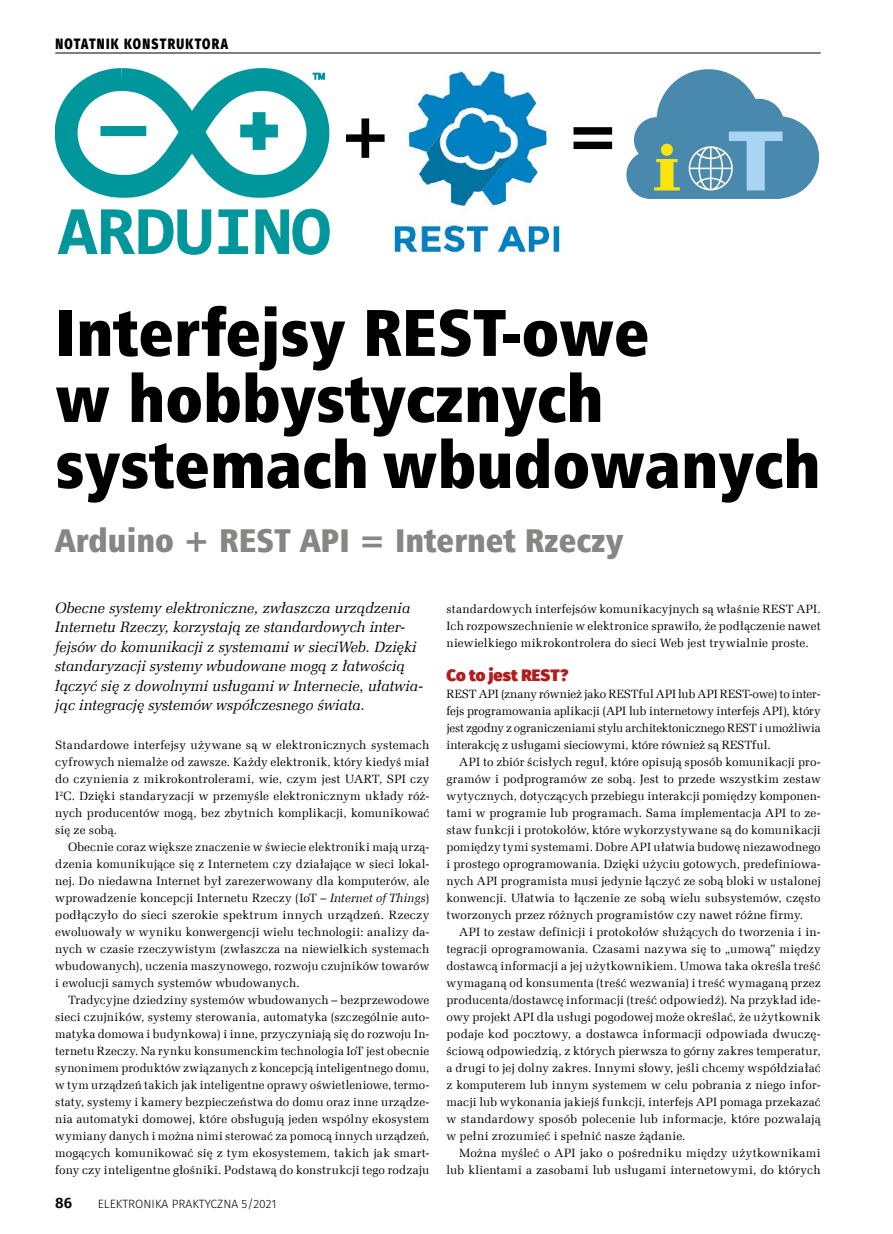
<style>
.page{position:relative;width:893px;height:1234px;background:#fff}
.page>*{position:absolute;margin:0;border:0;box-sizing:border-box;transform-origin:0 0}
.t1{font:66px/66px "Humnst 777 X Blk Cn EU";color:#000}
.t2{font:33px "Humnst 777 X Blk Cn EU";color:#868685}
.t3{font:900 16.5px "Fira Sans";color:#af1e1f}
.t4{font:italic 15px/19.5px "Zapf Ellipt EU";color:#000}
.t5{font:800 15px "Fira Sans";letter-spacing:.11em;color:#000;scale:.8 1}
.t6{font:600 15px "Fira Sans";color:#000}
.t7{font:12px/17px "Zapf Ellipt EU";letter-spacing:.015em;color:#000;text-align:justify}
.t8{font:300 12px "Fira Sans";color:#000}
.s1{font-style:italic}
</style>
<div class="page">
<hr style="left:55px;top:53px;width:766px;height:1px;background:#000">
<img style="left:395px;top:68px;width:165px;height:185px">
<svg style="left:55px;top:68px;width:275px;height:122px"></svg>
<svg style="left:57px;top:209px;width:155px;height:46px"></svg>
<svg style="left:218px;top:209px;width:30px;height:45px"></svg>
<svg style="left:255px;top:208px;width:75px;height:47px"></svg>
<div style="left:103px;top:124px;width:41px;height:14px;border:9px solid #00979c"></div>
<svg style="left:626px;top:69px;width:193px;height:129px"></svg>
<p class="t5" style="left:55px;top:30px;width:217px">NOTATNIK KONSTRUKTORA</p>
<h1 class="t1" style="left:338px;top:102px;width:56px">+</h1>
<h1 class="t1" style="left:565px;top:102px;width:56px">=</h1>
<h1 class="t1" style="left:55px;top:300px;width:767px">Interfejsy REST-owe<br>w hobbystycznych systemach wbudowanych</h1>
<h2 class="t2" style="left:55px;top:519px;width:570px">Arduino + REST API = Internet Rzeczy</h2>
<p class="t4" style="left:55px;top:598px;width:369px">Obecne systemy elektroniczne, zwłaszcza urządzenia Internetu Rzeczy, korzystają ze standardowych inter&shy;fejsów do komunikacji z systemami w sieciWeb. Dzięki standaryzacji systemy wbudowane mogą z łatwością łączyć się z dowolnymi usługami w Internecie, ułatwia&shy;jąc integrację systemów współczesnego świata.</p>
<p class="t7" style="left:55px;top:736px;width:376px">Standardowe interfejsy używane są w elektronicznych systemach cyfrowych niemalże od zawsze. Każdy elektronik, który kiedyś miał do czynienia z mikrokontrolerami, wie, czym jest UART, SPI czy I<sup>2</sup>C. Dzięki standaryzacji w przemyśle elektronicznym układy róż&shy;nych producentów mogą, bez zbytnich komplikacji, komunikować się ze sobą.</p>
<p class="t7" style="left:55px;top:838px;width:376px;text-indent:13px">Obecnie coraz większe znaczenie w świecie elektroniki mają urzą&shy;dzenia komunikujące się z Internetem czy działające w sieci lokal&shy;nej. Do niedawna Internet był zarezerwowany dla komputerów, ale wprowadzenie koncepcji Internetu Rzeczy (IoT – <span class="s1">Internet of Things</span>) podłączyło do sieci szerokie spektrum innych urządzeń. Rzeczy ewoluowały w wyniku konwergencji wielu technologii: analizy da&shy;nych w czasie rzeczywistym (zwłaszcza na niewielkich systemach wbudowanych), uczenia maszynowego, rozwoju czujników towarów i ewolucji samych systemów wbudowanych.</p>
<p class="t7" style="left:55px;top:991px;width:376px;text-indent:13px">Tradycyjne dziedziny systemów wbudowanych – bezprzewodowe sieci czujników, systemy sterowania, automatyka (szczególnie auto&shy;matyka domowa i budynkowa) i inne, przyczyniają się do rozwoju In&shy;ternetu Rzeczy. Na rynku konsumenckim technologia IoT jest obecnie synonimem produktów związanych z koncepcją inteligentnego domu, w tym urządzeń takich jak inteligentne oprawy oświetleniowe, termo&shy;staty, systemy i kamery bezpieczeństwa do domu oraz inne urządze&shy;nia automatyki domowej, które obsługują jeden wspólny ekosystem wymiany danych i można nimi sterować za pomocą innych urządzeń, mogących komunikować się z tym ekosystemem, takich jak smart&shy;fony czy inteligentne głośniki. Podstawą do konstrukcji tego rodzaju</p>
<p class="t6" style="left:55px;top:1190px;width:18px">86</p>
<p class="t8" style="left:98px;top:1195px;width:180px">ELEKTRONIKA PRAKTYCZNA 5/2021</p>
<p class="t7" style="left:446px;top:600px;width:376px">standardowych interfejsów komunikacyjnych są właśnie REST API.<br>Ich rozpowszechnienie w elektronice sprawiło, że podłączenie nawet niewielkiego mikrokontrolera do sieci Web jest trywialnie proste.</p>
<h3 class="t3" style="left:446px;top:659px;width:123px">Co to jest REST?</h3>
<p class="t7" style="left:446px;top:685px;width:376px">REST API (znany również jako RESTful API lub API REST-owe) to inter&shy;fejs programowania aplikacji (API lub internetowy interfejs API), który jest zgodny z ograniczeniami stylu architektonicznego REST i umożliwia interakcję z usługami sieciowymi, które również są RESTful.</p>
<p class="t7" style="left:446px;top:753px;width:376px;text-indent:13px">API to zbiór ścisłych reguł, które opisują sposób komunikacji pro&shy;gramów i podprogramów ze sobą. Jest to przede wszystkim zestaw wytycznych, dotyczących przebiegu interakcji pomiędzy komponen&shy;tami w programie lub programach. Sama implementacja API to ze&shy;staw funkcji i protokołów, które wykorzystywane są do komunikacji pomiędzy tymi systemami. Dobre API ułatwia budowę niezawodnego i prostego oprogramowania. Dzięki użyciu gotowych, predefiniowa&shy;nych API programista musi jedynie łączyć ze sobą bloki w ustalonej konwencji. Ułatwia to łączenie ze sobą wielu subsystemów, często tworzonych przez różnych programistów czy nawet różne firmy.</p>
<p class="t7" style="left:446px;top:923px;width:376px;text-indent:13px">API to zestaw definicji i protokołów służących do tworzenia i in&shy;tegracji oprogramowania. Czasami nazywa się to „umową” między dostawcą informacji a jej użytkownikiem. Umowa taka określa treść wymaganą od konsumenta (treść wezwania) i treść wymaganą przez producenta/dostawcę informacji (treść odpowiedź). Na przykład ide&shy;owy projekt API dla usługi pogodowej może określać, że użytkownik podaje kod pocztowy, a dostawca informacji odpowiada dwuczę&shy;ściową odpowiedzią, z których pierwsza to górny zakres temperatur, a drugi to jej dolny zakres. Innymi słowy, jeśli chcemy współdziałać z komputerem lub innym systemem w celu pobrania z niego infor&shy;macji lub wykonania jakiejś funkcji, interfejs API pomaga przekazać w standardowy sposób polecenie lub informacje, które pozwalają w pełni zrozumieć i spełnić nasze żądanie.</p>
<p class="t7" style="left:446px;top:1144px;width:376px;text-align:right">Można myśleć o API jako o pośredniku między użytkownikami lub klientami a zasobami lub usługami internetowymi, do których</p>
</div>
